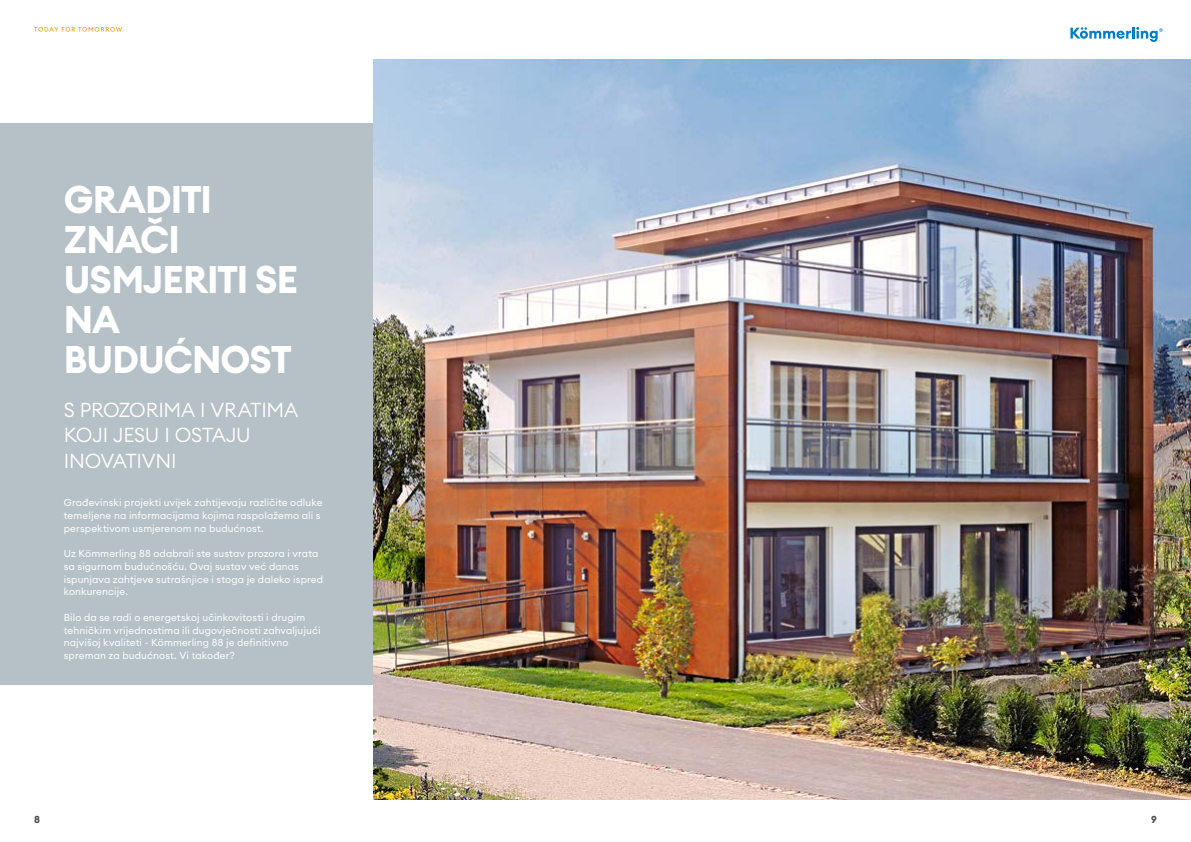
<style>
.page{position:relative;width:1191px;height:842px;background:#fff}
.page>*{position:absolute;margin:0;border:0;box-sizing:border-box;transform-origin:0 0}
.t1{font:700 38px/40px "Euclid Circular A";letter-spacing:-.025em;color:#fff}
.t2{font:300 20px/25.5px "Euclid Circular A";letter-spacing:-.01em;color:#fff}
.t3{font:10px/12.8px "Euclid Circular A";letter-spacing:.01em;color:#fff}
.t4{font:700 10px "Euclid Circular A";color:#4d4d4f}
</style>
<div class="page">
<div style="left:0;top:123px;width:595px;height:562px;background:#b5c0c7"></div>
<img style="left:373px;top:60px;width:818px;height:739px">
<svg style="left:1070px;top:27px;width:92px;height:15px"></svg>
<svg style="left:34px;top:27px;width:88px;height:5px"></svg>
<h1 class="t1" style="left:64px;top:180px;width:236px">GRADITI<br>ZNAČI<br>USMJERITI SE<br>NA<br>BUDUĆNOST</h1>
<h2 class="t2" style="left:64px;top:397px;width:236px">S PROZORIMA I VRATIMA<br>KOJI JESU I OSTAJU<br>INOVATIVNI</h2>
<p class="t3" style="left:64px;top:496px;width:260px">Građevinski projekti uvijek zahtijevaju različite odluke temeljene na informacijama kojima raspolažemo ali s perspektivom usmjerenom na budućnost.</p>
<p class="t3" style="left:64px;top:547px;width:261px">Uz Kömmerling 88 odabrali ste sustav prozora i vrata sa sigurnom budućnošću. Ovaj sustav već danas ispunjava zahtjeve sutrašnjice i stoga je daleko ispred konkurencije.</p>
<p class="t3" style="left:64px;top:611px;width:258px">Bilo da se radi o energetskoj učinkovitosti i drugim tehničkim vrijednostima ili dugovječnosti zahvaljujući najvišoj kvaliteti - Kömmerling 88 je definitivno spreman za budućnost. Vi također?</p>
<p class="t4" style="left:34px;top:813px;width:7px">8</p>
<p class="t4" style="left:1151px;top:813px;width:7px">9</p>
</div>
